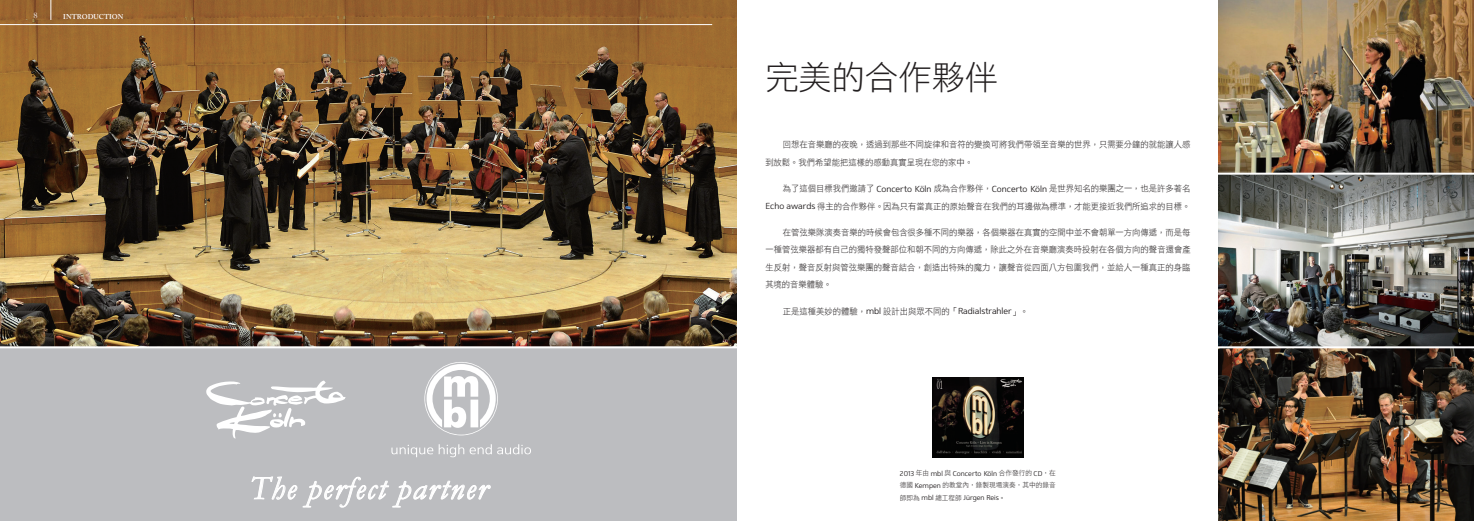
<style>
.page{position:relative;width:1474px;height:521px;background:#fff}
.page>*{position:absolute;margin:0;border:0;box-sizing:border-box;transform-origin:0 0}
.t1{font:italic 33.25px "Garamond";letter-spacing:.05em;color:#fff}
.t2{font:33.25px "DF Li Hei W3 WIN BF";color:#231f20}
.t3{font:8.75px/17.5px "DF Li Hei W3 WIN BF";color:#231f20;scale:.95 1}
.t4{font:8.75px "Garamond";color:#fff}
.t5{font:7px/11.7px "DF Li Hei W3 WIN BF";letter-spacing:.005em;color:#231f20;scale:.95 1}
.t6{font:300 7px "Mentone";color:#231f20;scale:.95 1}
.t7{font:600 7px "Adobe Caslon Pro";color:#fff}
.s1{font-family:"Mentone";font-weight:300}
.s2{font-family:"DF Li Hei W3 WIN BF";font-weight:400}
</style>
<div class="page">
<div style="left:0;top:0;width:737px;height:521px;background:#bcbdc0"></div>
<img style="left:0;top:0;width:737px;height:346px">
<img style="left:1218px;top:0;width:255px;height:521px">
<svg style="left:206px;top:381px;width:139px;height:57px"></svg>
<svg style="left:424px;top:362px;width:74px;height:73px"></svg>
<svg style="left:391px;top:444px;width:140px;height:13px"></svg>
<img style="left:932px;top:378px;width:91px;height:80px">
<svg style="left:251px;top:476px;width:46px;height:23px"></svg>
<svg style="left:303px;top:477px;width:187px;height:30px"></svg>
<hr style="left:1211px;top:173px;width:262px;height:2px;background:#fff">
<hr style="left:1211px;top:346px;width:262px;height:2px;background:#fff">
<svg style="left:51px;top:0;width:1px;height:20px"></svg>
<hr style="left:0;top:24px;width:712px;height:1px;background:#fff">
<hr style="left:0;top:346px;width:737px;height:2px;background:#fff">
<p class="t4" style="left:33px;top:10px;width:6px">8</p>
<p class="t7" style="left:63px;top:12px;width:62px">INTRODUCTION</p>
<p class="t2" style="left:765px;top:60px;width:234px">完美的合作夥伴</p>
<p class="t3" style="left:765px;top:136px;width:449px;text-indent:17px">回想在音樂廳的夜晚，透過到那些不同旋律和音符的變換可將我們帶領至音樂的世界，只需要分鐘的就能讓人感到放鬆。我們希望能把這樣的感動真實呈現在您的家中。</p>
<p class="t3" style="left:765px;top:180px;width:449px;text-align:right">為了這個目標我們邀請了 <span class="s1">Concerto Köln</span> 成為合作夥伴，<span class="s1">Concerto Köln</span> 是世界知名的樂團之一，也是許多著名<br><span class="s1">Echo awards</span> 得主的合作夥伴。因為只有當真正的原始聲音在我們的耳邊做為標準，才能更接近我們所追求的目標。</p>
<p class="t3" style="left:765px;top:223px;width:449px;text-align:justify;text-indent:17px">在管弦樂隊演奏音樂的時候會包含很多種不同的樂器，各個樂器在真實的空間中並不會朝單一方向傳遞，而是每一種管弦樂器都有自己的獨特發聲部位和朝不同的方向傳遞，除此之外在音樂廳演奏時投射在各個方向的聲音還會產生反射，聲音反射與管弦樂團的聲音結合，創造出特殊的魔力，讓聲音從四面八方包圍我們，並給人一種真正的身臨其境的音樂體驗。</p>
<p class="t3" style="left:782px;top:302px;width:260px">正是這種美妙的體驗，<span class="s1">mbl</span> 設計出與眾不同的「<span class="s1">Radialstrahler</span>」。</p>
<p class="t1" style="left:250px;top:465px;width:239px">The perfect partner</p>
<p class="t5" style="left:900px;top:468px;width:166px"><span class="s1">2013</span> 年由 <span class="s1">mbl</span> 與 <span class="s1">Concerto Köln</span> 合作發行的 <span class="s1">CD</span>，在德國 <span class="s1">Kempen</span> 的教堂內，錄製現場演奏，其中的錄音</p>
<p class="t6" style="left:900px;top:493px;width:113px"><span class="s2">師即為</span> mbl <span class="s2">總工程師</span> Jürgen Reis<span class="s2">。</span></p>
</div>
